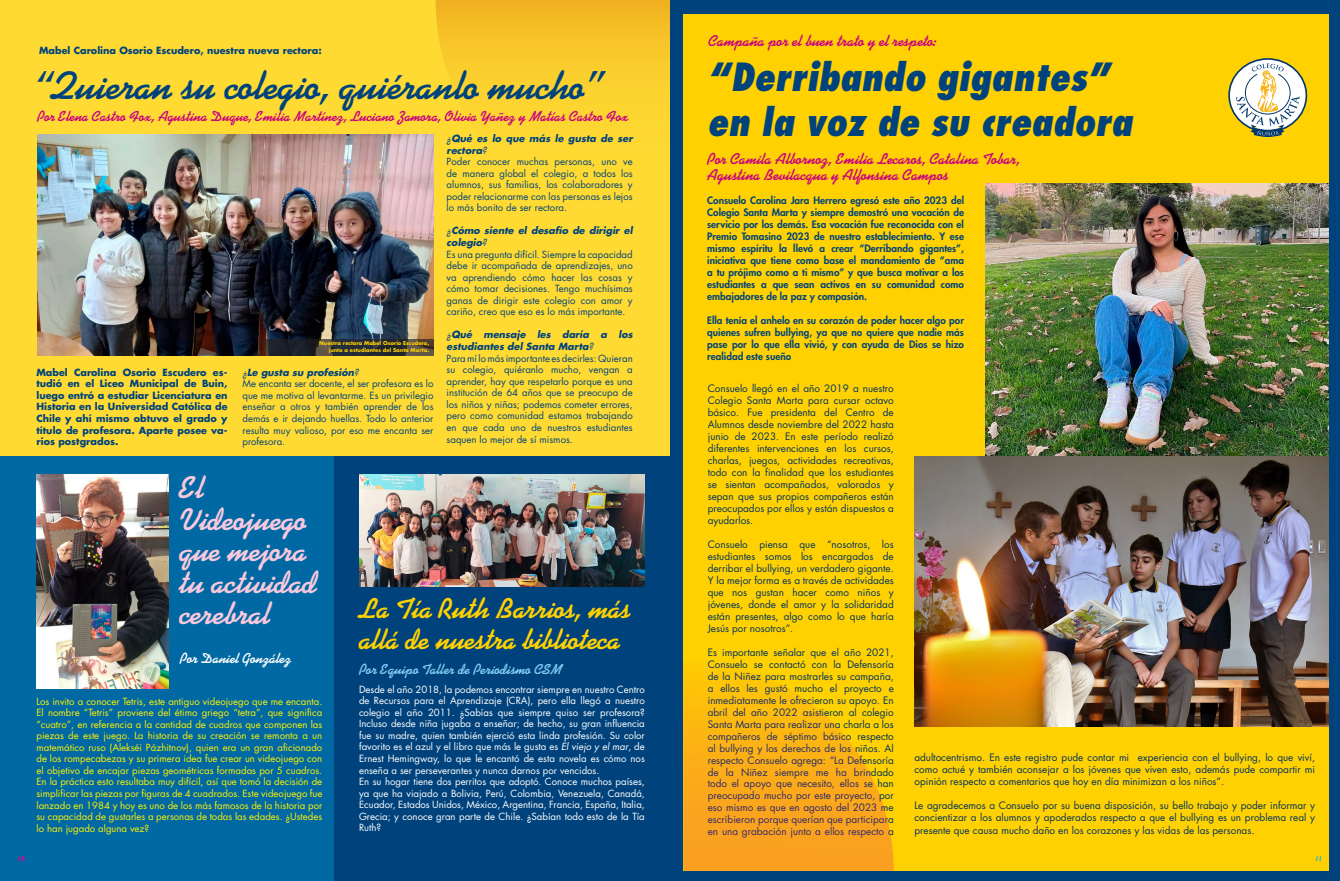
<style>
.page{position:relative;width:1340px;height:881px;background:#fff}
.page>*{position:absolute;margin:0;border:0;box-sizing:border-box;transform-origin:0 0}
.t1{font:700 39.99px "Kaufmann Std";color:#00437c}
.t2{font:italic 800 condensed 37.8px "Futura Std";color:#00437c}
.t3{font:700 31.5px/31.5px "Kaufmann Std";color:#f9c8dd}
.t4{font:700 28.88px/31.5px "Kaufmann Std";color:#ffd100}
.t5{font:700 15.75px/15.8px "Kaufmann Std";color:#c90281}
.t6{font:700 14.53px "Kaufmann Std";color:#c90281}
.t7{font:700 14.53px "Kaufmann Std";color:#7dcbf2}
.t8{font:700 14.53px "Kaufmann Std";color:#fff}
.t9{font:9.97px/12px "Futura Std";color:#003365;text-align:justify}
.t10{font:800 9.97px/12px "Futura Std";color:#00437c;text-align:justify}
.t11{font:9.62px/11.5px "Futura Std";color:#00437c;text-align:justify}
.t12{font:9.62px/11.5px "Futura Std";color:#fff;text-align:justify}
.t13{font:9.62px/11.5px "Futura Std";color:#fff200;text-align:justify}
.El_Tomasino_II_Sin_T{font:700 9.62px/11.5px "Futura Std";color:#00437c;text-align:justify}
.t14{font:italic 700 9.62px/11.5px "Futura Std";color:#00437c}
.El_Tomasino_II_Sin_T-2{font:italic 700 7px "Gill Sans Std";color:#ec008c}
.El_Tomasino_II_Sin_T-3{font:italic 700 7px "Gill Sans Std";color:#00aeef}
.El_Tomasino_II_Sin_T-4{font:700 5.25px "Futura Std";color:#ffd100}
.s1{font-weight:400}
.s2{font-size:10.06px}
.s3{font-style:italic}
.s4{font-size:10.5px}
</style>
<div class="page">
<div style="left:0;top:0;width:670px;height:456px;background:#ffda33"></div>
<div style="left:0;top:456px;width:670px;height:425px;background:#0069a4"></div>
<div style="left:334px;top:456px;width:337px;height:425px;background:#00437c"></div>
<img style="left:359px;top:474px;width:286px;height:112px">
<img style="left:37px;top:474px;width:132px;height:214px">
<div style="left:670px;top:0;width:669px;height:881px;background:#00437c"></div>
<div style="left:683px;top:15px;width:645px;height:855px;background:#ffd100"></div>
<img style="left:985px;top:183px;width:343px;height:273px">
<svg style="left:1228px;top:58px;width:79px;height:79px"></svg>
<img style="left:914px;top:456px;width:414px;height:270px">
<svg style="left:683px;top:678px;width:210px;height:192px"></svg>
<svg style="left:435px;top:0;width:235px;height:79px;fill:#f7c429"></svg>
<img style="left:38px;top:134px;width:395px;height:222px">
<svg style="left:265px;top:340px;width:168px;height:16px;background:#2f3033"></svg>
<p class="El_Tomasino_II_Sin_T" style="left:39px;top:44px;width:284px">Mabel Carolina Osorio Escudero, nuestra nueva rectora:</p>
<p class="t1" style="left:35px;top:62px;width:567px">“Quieran su colegio, quiéranlo mucho”</p>
<p class="t6" style="left:37px;top:108px;width:593px">Por Elena Castro Fox, Agustina Duque, Emilia Martínez, Luciano Zamora, Olivia Yañez y Matías Castro Fox</p>
<p class="El_Tomasino_II_Sin_T-4" style="left:319px;top:340px;width:111px">Nuestra rectora Mabel Osorio Escudero,</p>
<p class="El_Tomasino_II_Sin_T-4" style="left:329px;top:346px;width:102px">junto a estudiantes del Santa Marta.</p>
<p class="El_Tomasino_II_Sin_T" style="left:36px;top:366px;width:192px">Mabel Carolina Osorio Escudero es&shy;tudió en el Liceo Municipal de Buin, luego entró a estudiar Licenciatura en Historia en la Universidad Católica de Chile y ahí mismo obtuvo el grado y título de profesora. Aparte posee va&shy;rios postgrados.</p>
<p class="t14" style="left:242px;top:366px;width:118px"><span class="s1">¿</span>Le gusta su profesión<span class="s1">?</span></p>
<p class="t11" style="left:242px;top:378px;width:193px">Me encanta ser docente, el ser profesora es lo que me motiva al levantarme. Es un privilegio enseñar a otros y también aprender de los demás e ir dejando huellas. Todo lo anterior resulta muy valioso, por eso me encanta ser profesora.</p>
<p class="t14" style="left:446px;top:133px;width:188px"><span class="s1">¿</span>Qué es lo que más le gusta de ser rectora<span class="s1">?</span></p>
<p class="t11" style="left:446px;top:156px;width:188px">Poder conocer muchas personas, uno ve de manera global el colegio, a todos los alumnos, sus familias, los colaboradores y poder relacionarme con las personas es lejos lo más bonito de ser rectora.</p>
<p class="t14" style="left:446px;top:225px;width:188px"><span class="s1">¿</span>Cómo siente el desafío de dirigir el colegio<span class="s1">?</span></p>
<p class="t11" style="left:446px;top:248px;width:188px">Es una pregunta difícil. Siempre la capacidad debe ir acompañada de aprendizajes, uno va aprendiendo cómo hacer las cosas y cómo tomar decisiones. Tengo muchísimas ganas de dirigir este colegio con amor y cariño, creo que eso es lo más importante.</p>
<p class="t14" style="left:446px;top:329px;width:188px"><span class="s1">¿</span>Qué mensaje les daría a los estudiantes del Santa Marta<span class="s1">?</span></p>
<p class="t11" style="left:446px;top:352px;width:188px">Para mí lo más importante es decirles: Quieran su colegio, quiéranlo mucho, vengan a aprender, hay que respetarlo porque es una institución de 64 años que se preocupa de los niños y niñas; podemos cometer errores, pero como comunidad estamos trabajando en que cada uno de nuestros estudiantes saquen lo mejor de sí mismos<span class="s2">.</span></p>
<p class="t3" style="left:179px;top:472px;width:139px">El<br>Videojuego que mejora tu actividad cerebral</p>
<p class="t8" style="left:180px;top:650px;width:113px">Por Daniel González</p>
<p class="t4" style="left:359px;top:593px;width:273px">La Tía Ruth Barrios, más allá de nuestra biblioteca</p>
<p class="t7" style="left:359px;top:660px;width:204px">Por Equipo Taller de Periodismo CSM</p>
<p class="t13" style="left:36px;top:695px;width:287px">Los invito a conocer Tetris, este antiguo videojuego que me encanta.<br>El nombre “Tetris” proviene del étimo griego “tetra”, que significa “cuatro”, en referencia a la cantidad de cuadros que componen las piezas de este juego. La historia de su creación se remonta a un matemático ruso (Alekséi Pázhitnov), quien era un gran aficionado de los rompecabezas y su primera idea fue crear un videojuego con el objetivo de encajar piezas geométricas formadas por 5 cuadros.<br>En la práctica esto resultaba muy difícil, así que tomó la decisión de simplificar las piezas por figuras de 4 cuadrados. Este videojuego fue lanzado en 1984 y hoy es uno de los más famosos de la historia por su capacidad de gustarles a personas de todas las edades. ¿Ustedes lo han jugado alguna vez?</p>
<p class="t12" style="left:359px;top:683px;width:287px">Desde el año 2018, la podemos encontrar siempre en nuestro Centro de Recursos para el Aprendizaje (CRA), pero ella llegó a nuestro colegio el año 2011. ¿Sabías que siempre quiso ser profesora?<br>Incluso desde niña jugaba a enseñar; de hecho, su gran influencia fue su madre, quien también ejerció esta linda profesión. Su color favorito es el azul y el libro que más le gusta es <span class="s3">El viejo y el mar</span>, de Ernest Hemingway, lo que le encantó de esta novela es cómo nos enseña a ser perseverantes y nunca darnos por vencidos.</p>
<p class="t12" style="left:359px;top:775px;width:287px">En su hogar tiene dos perritos que adoptó. Conoce muchos países, ya que ha viajado a Bolivia, Perú, Colombia, Venezuela, Canadá, Ecuador, Estados Unidos, México, Argentina, Francia, España, Italia, Grecia; y conoce gran parte de Chile. ¿Sabían todo esto de la Tía Ruth?</p>
<p class="t5" style="left:708px;top:33px;width:230px">Campaña por el buen trato y el respeto:</p>
<p class="t2" style="left:707px;top:53px;width:404px">“Derribando gigantes”</p>
<p class="t2" style="left:707px;top:98px;width:426px">en la voz de su creadora</p>
<p class="t5" style="left:707px;top:151px;width:314px">Por Camila Albornoz, Emilia Lecaros, Catalina Tobar,<br>Agustina Bevilacqua y Alfonsina Campos</p>
<p class="t10" style="left:707px;top:195px;width:258px">Consuelo Carolina Jara Herrero egresó este año 2023 del Colegio Santa Marta y siempre demostró una vocación de servicio por los demás. Esa vocación fue reconocida con el Premio Tomasino 2023 de nuestro establecimiento. Y ese mismo espíritu la llevó a crear “Derribando gigantes”, iniciativa que tiene como base el mandamiento de “ama a tu prójimo como a ti mismo” y que busca motivar a los estudiantes a que sean activos en su comunidad como embajadores de la paz y compasión.</p>
<p class="t10" style="left:707px;top:314px;width:258px">Ella tenía el anhelo en su corazón de poder hacer algo por quienes sufren bullying, ya que no quiere que nadie más pase por lo que ella vivió, y con ayuda de Dios se hizo realidad este sueño</p>
<p class="t9" style="left:707px;top:382px;width:188px">Consuelo llegó en el año 2019 a nuestro Colegio Santa Marta para cursar octavo básico. Fue presidenta del Centro de Alumnos desde noviembre del 2022 hasta junio de 2023. En este período realizó diferentes intervenciones en los cursos, charlas, juegos, actividades recreativas, todo con la finalidad que los estudiantes se sientan acompañados, valorados y sepan que sus propios compañeros están preocupados por ellos y están dispuestos a ayudarlos.</p>
<p class="t9" style="left:707px;top:538px;width:188px">Consuelo piensa que “nosotros, los estudiantes somos los encargados de derribar el bullying, un verdadero gigante.<br>Y la mejor forma es a través de actividades que nos gustan hacer como niños y jóvenes, donde el amor y la solidaridad están presentes, algo como lo que haría Jesús por nosotros”.</p>
<p class="t9" style="left:707px;top:646px;width:188px">Es importante señalar que el año 2021, Consuelo se contactó con la Defensoría de la Niñez para mostrarles su campaña, a ellos les gustó mucho el proyecto e inmediatamente le ofrecieron su apoyo. En abril del año 2022 asistieron al colegio Santa Marta para realizar una charla a los compañeros de séptimo básico respecto al bullying y los derechos de los niños. Al respecto Consuelo agrega: “La Defensoría de la Niñez siempre me ha brindado todo el apoyo que necesito, ellos se han preocupado mucho por este proyecto, por eso mismo es que en agosto del 2023 me escribieron porque querían que participara en una grabación junto a ellos respecto a</p>
<p class="t9" style="left:914px;top:751px;width:402px">adultocentrismo. En este registro pude contar mi experiencia con el bullying, lo que viví, como actué y también aconsejar a los jóvenes que viven esto, además pude compartir mi opinión respecto a comentarios que hoy en día minimizan a los niños”.</p>
<p class="t9" style="left:914px;top:799px;width:402px;line-height:12.2px">Le agradecemos a Consuelo por su buena disposición, su bello trabajo y poder informar y concientizar a los alumnos y apoderados respecto a que el bullying es un problema real y presente que causa mucho daño en los corazones y las vidas de las personas<span class="s4">.</span></p>
<p class="El_Tomasino_II_Sin_T-2" style="left:18px;top:854px;width:9px">10</p>
<p class="El_Tomasino_II_Sin_T-3" style="left:1315px;top:854px;width:8px">11</p>
</div>
